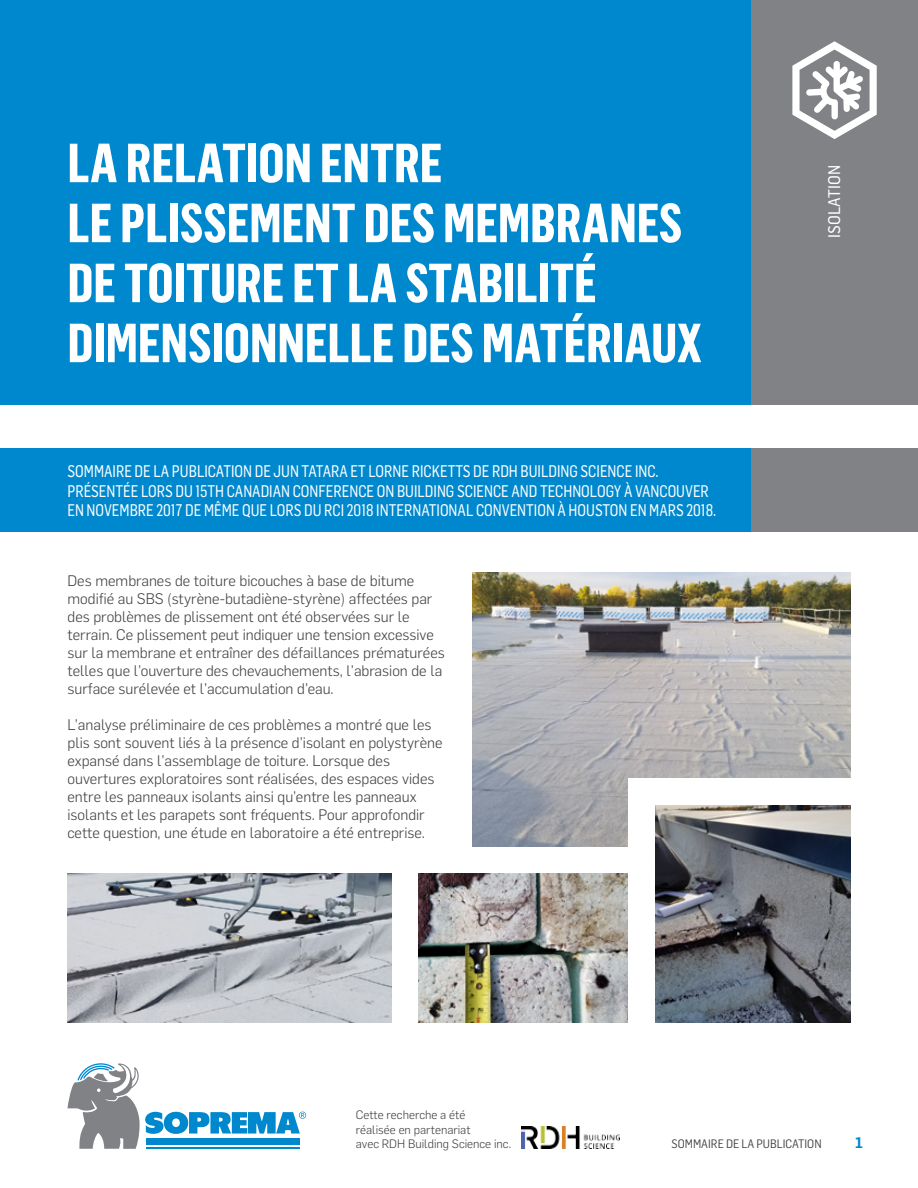
<style>
.page{position:relative;width:918px;height:1188px;background:#fff}
.page>*{position:absolute;margin:0;border:0;box-sizing:border-box;transform-origin:0 0}
.t1{font:700 54px/60px "Flama Condensed";color:#fff}
.t2{font:16.5px/19.5px "Flama Semicondensed Basic";color:#fff;scale:.88 1}
.t3{font:16.5px "Flama Semicondensed Basic";color:#fff}
.t4{font:300 15px/18px "Flama";color:#3e3e3f}
.t5{font:600 15px "Flama";color:#0088ce}
.t6{font:300 12px/14.4px "Flama";color:#3e3e3f}
.t7{font:12px "Flama Semicondensed";color:#3e3e3f}
</style>
<div class="page">
<div style="left:0;top:0;width:918px;height:404px;background:#0088ce"></div>
<div style="left:752px;top:0;width:166px;height:404px;background:#808285"></div>
<div style="left:0;top:448px;width:918px;height:85px;background:#0088ce"></div>
<div style="left:752px;top:448px;width:166px;height:85px;background:#808285"></div>
<img style="left:472px;top:572px;width:378px;height:274px">
<img style="left:68px;top:873px;width:324px;height:150px">
<img style="left:418px;top:873px;width:210px;height:150px">
<img style="left:655px;top:805px;width:195px;height:218px">
<div style="left:628px;top:788px;width:27px;height:275px;background:#fff"></div>
<div style="left:628px;top:778px;width:232px;height:27px;background:#fff"></div>
<svg style="left:68px;top:1063px;width:238px;height:86px"></svg>
<svg style="left:792px;top:41px;width:85px;height:98px"></svg>
<img style="left:521px;top:1127px;width:99px;height:21px">
<p class="t1" style="left:68px;top:131px;width:636px">LA RELATION ENTRE<br>LE PLISSEMENT DES MEMBRANES<br>DE TOITURE ET LA STABILITÉ<br>DIMENSIONNELLE DES MATÉRIAUX</p>
<p class="t2" style="left:68px;top:461px;width:739px">SOMMAIRE DE LA PUBLICATION DE JUN TATARA ET LORNE RICKETTS DE RDH BUILDING SCIENCE INC.<br>PRÉSENTÉE LORS DU 15TH CANADIAN CONFERENCE ON BUILDING SCIENCE AND TECHNOLOGY À VANCOUVER<br>EN NOVEMBRE 2017 DE MÊME QUE LORS DU RCI 2018 INTERNATIONAL CONVENTION À HOUSTON EN MARS 2018.</p>
<p class="t4" style="left:68px;top:570px;width:379px">Des membranes de toiture bicouches à base de bitume modifié au SBS (styrène-butadiène-styrène) affectées par des problèmes de plissement ont été observées sur le terrain. Ce plissement peut indiquer une tension excessive sur la membrane et entraîner des défaillances prématurées telles que l’ouverture des chevauchements, l’abrasion de la surface surélevée et l’accumulation d’eau.</p>
<p class="t4" style="left:68px;top:714px;width:377px">L’analyse préliminaire de ces problèmes a montré que les plis sont souvent liés à la présence d’isolant en polystyrène expansé dans l’assemblage de toiture. Lorsque des ouvertures exploratoires sont réalisées, des espaces vides entre les panneaux isolants ainsi qu’entre les panneaux isolants et les parapets sont fréquents. Pour approfondir cette question, une étude en laboratoire a été entreprise.</p>
<p class="t3" style="left:824px;top:238px;width:74px;rotate:-90deg">ISOLATION</p>
<p class="t6" style="left:356px;top:1107px;width:157px">Cette recherche a été<br>réalisée en partenariat<br>avec RDH Building Science inc.</p>
<p class="t7" style="left:671px;top:1136px;width:152px">SOMMAIRE DE LA PUBLICATION</p>
<p class="t5" style="left:855px;top:1132px;width:9px">1</p>
</div>
